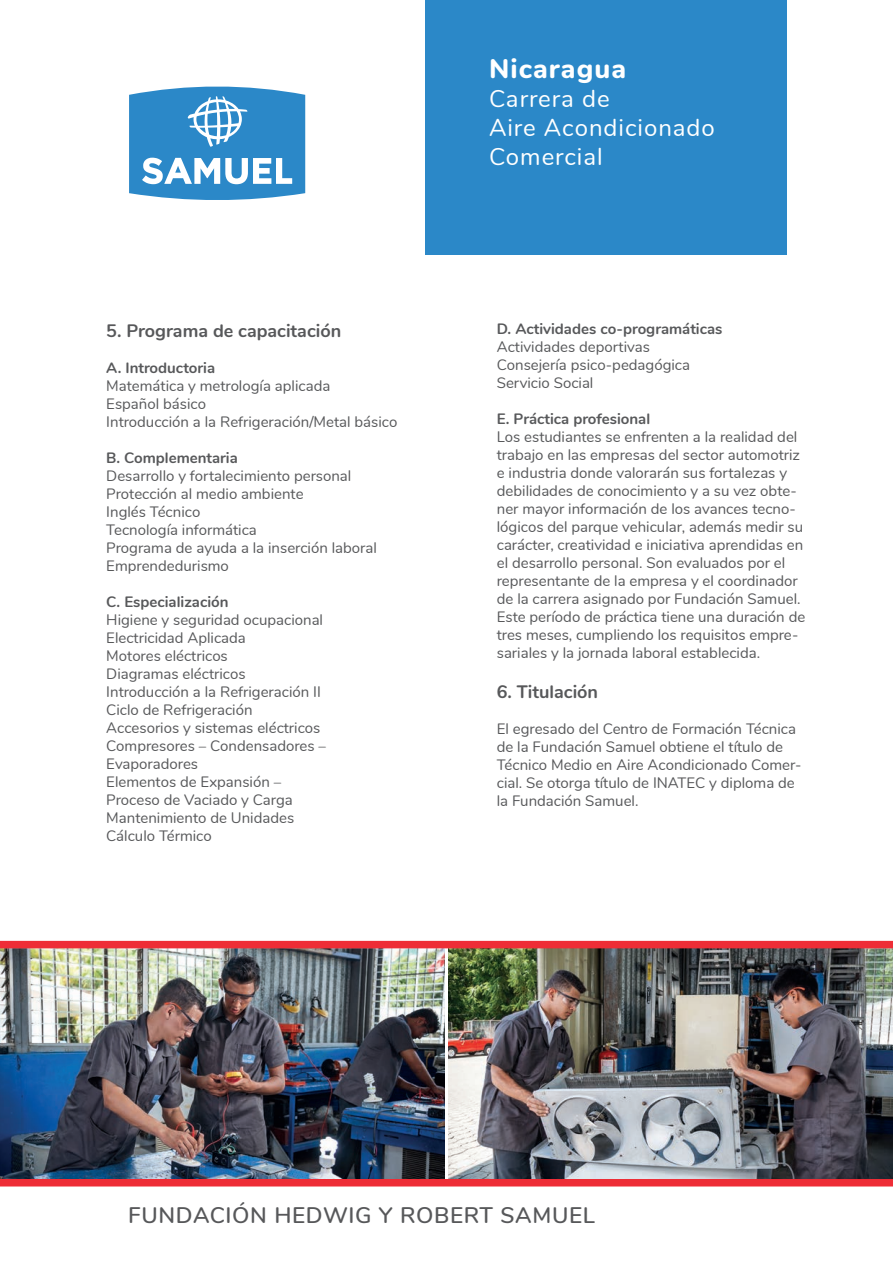
<style>
.page{position:relative;width:893px;height:1263px;background:#fff}
.page>*{position:absolute;margin:0;border:0;box-sizing:border-box;transform-origin:0 0}
.t1{font:800 27px "Nunito";letter-spacing:.04em;color:#fff}
.t2{font:24px/28.8px "Nunito";letter-spacing:.04em;color:#fff}
.t3{font:600 22.5px "Nunito";letter-spacing:.03em;color:#57585a}
.t4{font:700 18px "Nunito";color:#57585a}
.t5{font:15px/18px "Nunito";color:#57585a}
.t6{font:700 15px "Nunito";color:#57585a}
</style>
<div class="page">
<img style="left:0;top:948px;width:445px;height:231px">
<img style="left:445px;top:948px;width:448px;height:231px">
<div style="left:0;top:941px;width:893px;height:7px;background:#ee2d36"></div>
<div style="left:0;top:1179px;width:893px;height:7px;background:#ee2d36"></div>
<svg style="left:129px;top:86px;width:176px;height:114px"></svg>
<div style="left:425px;top:0;width:362px;height:254px;background:#2b88c8"></div>
<p class="t4" style="left:106px;top:318px;width:236px">5. Programa de capacitación</p>
<p class="t6" style="left:106px;top:357px;width:110px">A. Introductoria</p>
<p class="t5" style="left:106px;top:376px;width:293px">Matemática y metrología aplicada<br>Español básico<br>Introducción a la Refrigeración/Metal básico</p>
<p class="t6" style="left:106px;top:447px;width:133px">B. Complementaria</p>
<p class="t5" style="left:106px;top:466px;width:272px">Desarrollo y fortalecimiento personal<br>Protección al medio ambiente<br>Inglés Técnico<br>Tecnología informática<br>Programa de ayuda a la inserción laboral<br>Emprendedurismo</p>
<p class="t6" style="left:106px;top:591px;width:124px">C. Especialización</p>
<p class="t5" style="left:106px;top:610px;width:221px">Higiene y seguridad ocupacional<br>Electricidad Aplicada<br>Motores eléctricos<br>Diagramas eléctricos<br>Introducción a la Refrigeración II<br>Ciclo de Refrigeración<br>Accesorios y sistemas eléctricos<br>Compresores – Condensadores –<br>Evaporadores<br>Elementos de Expansión –<br>Proceso de Vaciado y Carga<br>Mantenimiento de Unidades<br>Cálculo Térmico</p>
<h1 class="t1" style="left:489px;top:49px;width:139px">Nicaragua</h1>
<h2 class="t2" style="left:489px;top:83px;width:227px">Carrera de<br>Aire Acondicionado<br>Comercial</h2>
<p class="t6" style="left:497px;top:318px;width:227px">D. Actividades co-programáticas</p>
<p class="t5" style="left:497px;top:337px;width:195px">Actividades deportivas<br>Consejería psico-pedagógica<br>Servicio Social</p>
<p class="t6" style="left:497px;top:408px;width:155px">E. Práctica profesional</p>
<p class="t5" style="left:497px;top:427px;width:310px">Los estudiantes se enfrenten a la realidad del trabajo en las empresas del sector automotriz e industria donde valorarán sus fortalezas y debilidades de conocimiento y a su vez obte&shy;ner mayor información de los avances tecno&shy;lógicos del parque vehicular, además medir su carácter, creatividad e iniciativa aprendidas en el desarrollo personal. Son evaluados por el representante de la empresa y el coordinador de la carrera asignado por Fundación Samuel.<br>Este período de práctica tiene una duración de tres meses, cumpliendo los requisitos empre&shy;sariales y la jornada laboral establecida.</p>
<p class="t4" style="left:497px;top:678px;width:103px">6. Titulación</p>
<p class="t5" style="left:497px;top:719px;width:306px">El egresado del Centro de Formación Técnica de la Fundación Samuel obtiene el título de Técnico Medio en Aire Acondicionado Comer&shy;cial. Se otorga título de INATEC y diploma de la Fundación Samuel.</p>
<h3 class="t3" style="left:128px;top:1198px;width:468px">FUNDACIÓN HEDWIG Y ROBERT SAMUEL</h3>
</div>
